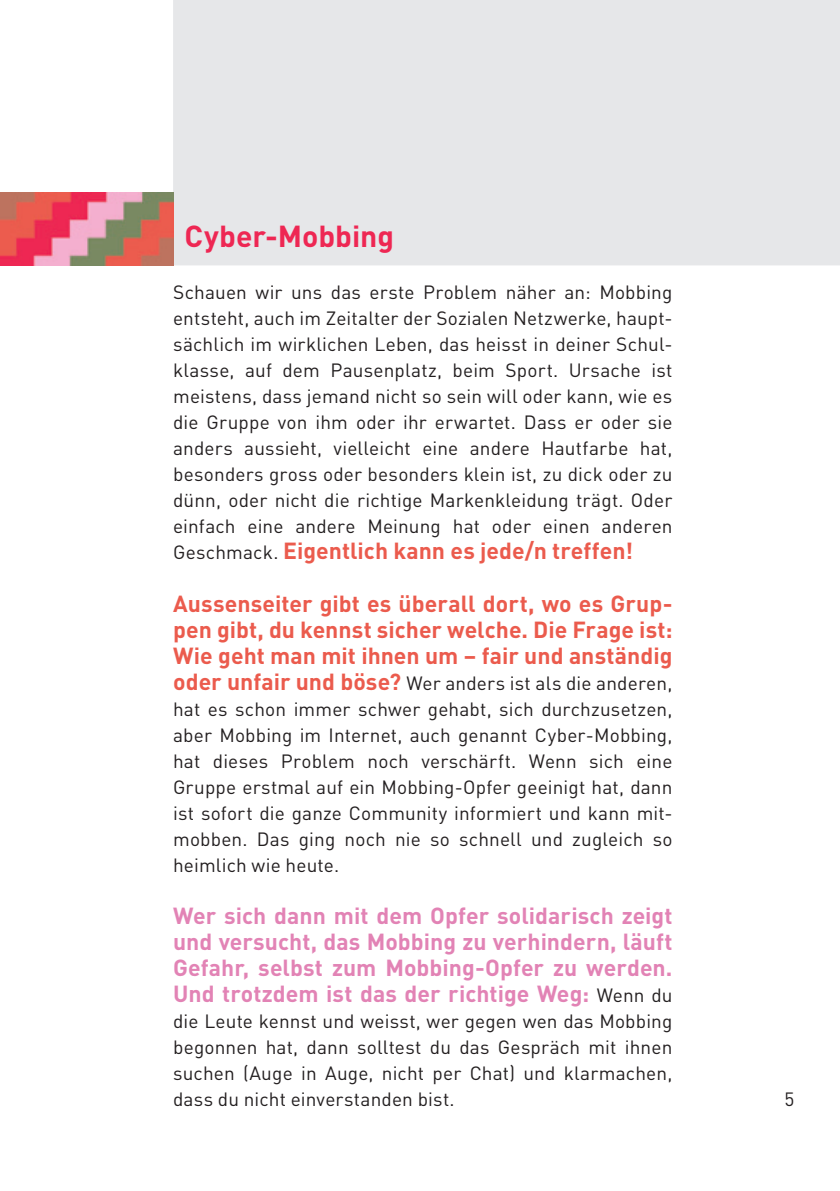
<style>
.page{position:relative;width:840px;height:1191px;background:#fff}
.page>*{position:absolute;margin:0;border:0;box-sizing:border-box;transform-origin:0 0}
.t1{font:700 30px "DIN";color:#ee2753}
.t2{font:700 23px/26px "DIN";color:#eb5b4d;text-align:justify}
.t3{font:700 23px/26px "DIN";color:#e283b5;text-align:justify}
.t4{font:19px/26px "DIN";letter-spacing:.005em;color:#231f20;text-align:justify}
.s1{font-weight:400;font-size:19px;color:#231f20}
.s2{font-weight:700;font-size:23px;color:#eb5b4d}
</style>
<div class="page">
<div style="left:173px;top:0;width:666px;height:265px;background:#e6e7e9"></div>
<img style="left:0;top:193px;width:173px;height:72px">
<h1 class="t1" style="left:184px;top:217px;width:211px">Cyber-Mobbing</h1>
<p class="t4" style="left:173px;top:279px;width:500px">Schauen wir uns das erste Problem näher an: Mobbing entsteht, auch im Zeitalter der Sozialen Netzwerke, haupt&shy;sächlich im wirklichen Leben, das heisst in deiner Schul&shy;klasse, auf dem Pausenplatz, beim Sport. Ursache ist meistens, dass jemand nicht so sein will oder kann, wie es die Gruppe von ihm oder ihr erwartet. Dass er oder sie anders aussieht, vielleicht eine andere Hautfarbe hat, besonders gross oder besonders klein ist, zu dick oder zu dünn, oder nicht die richtige Markenkleidung trägt. Oder einfach eine andere Meinung hat oder einen anderen</p>
<p class="t2" style="left:173px;top:537px;width:461px"><span class="s1">Geschmack.</span> Eigentlich kann es jede/n treffen!</p>
<p class="t2" style="left:173px;top:589px;width:500px">Aussenseiter gibt es überall dort, wo es Grup&shy;pen gibt, du kennst sicher welche. Die Frage ist:<br>Wie geht man mit ihnen um – fair und anständig</p>
<p class="t4" style="left:173px;top:669px;width:500px"><span class="s2">oder unfair und böse?</span> Wer anders ist als die anderen, hat es schon immer schwer gehabt, sich durchzusetzen, aber Mobbing im Internet, auch genannt Cyber-Mobbing, hat dieses Problem noch verschärft. Wenn sich eine Gruppe erstmal auf ein Mobbing-Opfer geeinigt hat, dann ist sofort die ganze Community informiert und kann mit&shy;mobben. Das ging noch nie so schnell und zugleich so heimlich wie heute.</p>
<p class="t3" style="left:173px;top:901px;width:500px">Wer sich dann mit dem Opfer solidarisch zeigt und versucht, das Mobbing zu verhindern, läuft Gefahr, selbst zum Mobbing-Opfer zu werden.<br>Und trotzdem ist das der richtige Weg: <span class="s1">Wenn du</span></p>
<p class="t4" style="left:173px;top:1007px;width:500px">die Leute kennst und weisst, wer gegen wen das Mobbing begonnen hat, dann solltest du das Gespräch mit ihnen suchen (Auge in Auge, nicht per Chat) und klar machen, dass du nicht einverstanden bist.</p>
<p class="t4" style="left:784px;top:1085px;width:11px">5</p>
</div>
